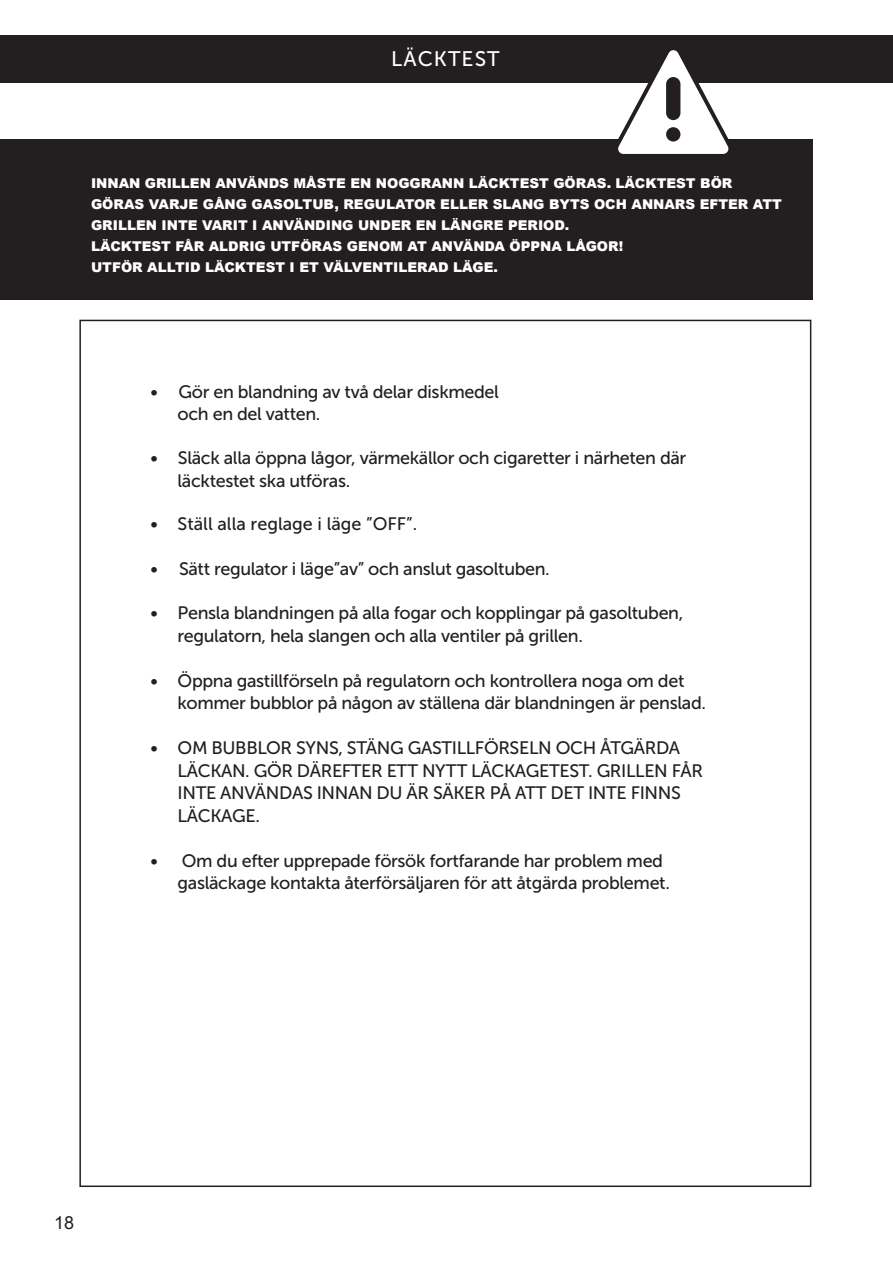
<style>
.page{position:relative;width:893px;height:1263px;background:#fff}
.page>*{position:absolute;margin:0;border:0;box-sizing:border-box;transform-origin:0 0}
.t1{font:21px "Museo Sans 500";letter-spacing:.05em;color:#fff}
.t2{font:18px/22.5px "Museo Sans 500";letter-spacing:-.02em;color:#231f20}
.t3{font:18px "Museo Sans 500";color:#231f20}
.t4{font:18px "Arial";color:#231f20}
.t5{font:900 13.5px/21px "Arial";color:#fff}
</style>
<div class="page">
<div style="left:0;top:139px;width:812px;height:161px;background:#231f20"></div>
<div style="left:0;top:35px;width:893px;height:47px;background:#231f20"></div>
<svg style="left:610px;top:50px;width:126px;height:104px"></svg>
<p class="t1" style="left:391px;top:47px;width:110px">LÄCKTEST</p>
<p class="t5" style="left:91px;top:173px;width:692px">INNAN GRILLEN ANVÄNDS MÅSTE EN NOGGRANN LÄCKTEST GÖRAS. LÄCKTEST BÖR<br>GÖRAS VARJE GÅNG GASOLTUB, REGULATOR ELLER SLANG BYTS OCH ANNARS EFTER ATT<br>GRILLEN INTE VARIT I ANVÄNDING UNDER EN LÄNGRE PERIOD.</p>
<p class="t5" style="left:91px;top:236px;width:534px">LÄCKTEST FÅR ALDRIG UTFÖRAS GENOM AT ANVÄNDA ÖPPNA LÅGOR!</p>
<p class="t5" style="left:91px;top:257px;width:408px">UTFÖR ALLTID LÄCKTEST I ET VÄLVENTILERAD LÄGE.</p>
<p class="t2" style="left:178px;top:380px;width:323px;text-indent:-27px">• Gör en blandning av två delar diskmedel och en del vatten.</p>
<p class="t2" style="left:178px;top:447px;width:510px;text-indent:-27px">• Släck alla öppna lågor, värmekällor och cigaretter i närheten där läcktestet ska utföras.</p>
<p class="t3" style="left:151px;top:514px;width:268px">• Ställ alla reglage i läge ”OFF”.</p>
<p class="t2" style="left:151px;top:558px;width:401px">• Sätt regulator i läge”av” och anslut gasoltuben.</p>
<p class="t2" style="left:178px;top:602px;width:507px;text-indent:-27px">• Pensla blandningen på alla fogar och kopplingar på gasoltuben, regulatorn, hela slangen och alla ventiler på grillen.</p>
<p class="t2" style="left:178px;top:669px;width:530px;text-indent:-27px">• Öppna gastillförseln på regulatorn och kontrollera noga om det kommer bubblor på någon av ställena där blandningen är penslad.</p>
<p class="t2" style="left:178px;top:737px;width:527px;text-indent:-27px">• OM BUBBLOR SYNS, STÄNG GASTILLFÖRSELN OCH ÅTGÄRDA LÄCKAN. GÖR DÄREFTER ETT NYTT LÄCKAGETEST. GRILLEN FÅR INTE ANVÄNDAS INNAN DU ÄR SÄKER PÅ ATT DET INTE FINNS LÄCKAGE.</p>
<p class="t2" style="left:178px;top:849px;width:494px;text-indent:-27px">• Om du efter upprepade försök fortfarande har problem med gasläckage kontakta återförsäljaren för att åtgärda problemet.</p>
<p class="t4" style="left:54px;top:1211px;width:22px">18</p>
</div>
